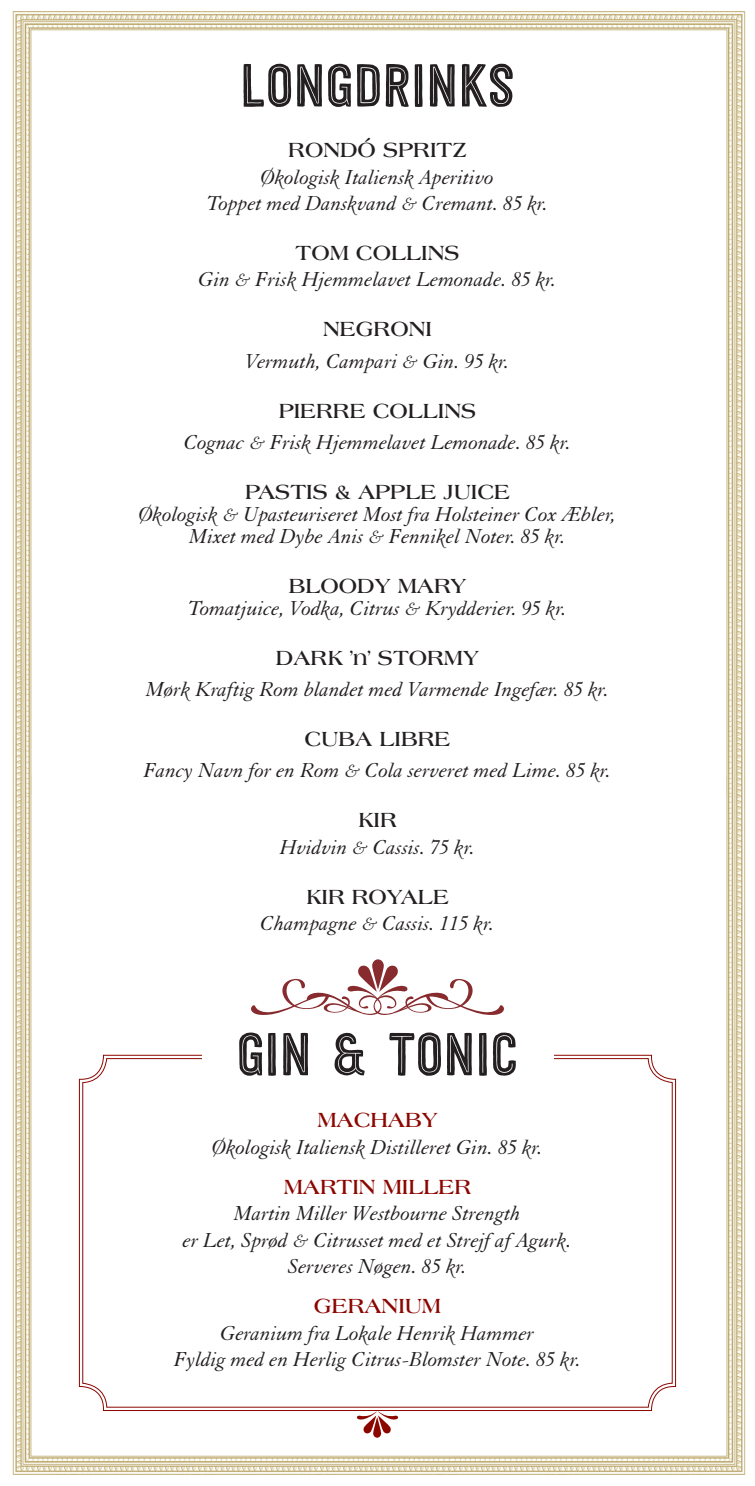
<style>
.page{position:relative;width:755px;height:1486px;background:#fff}
.page>*{position:absolute;margin:0;border:0;box-sizing:border-box;transform-origin:0 0}
.t1{font:60px "Festivo LC Inline";color:#231f20}
.t2{font:italic 22px "Granjon LT Std";color:#231f20}
.t3{font:700 22px "Americana";color:#231f20}
.t4{font:700 22px "Americana";color:#8c0600}
</style>
<div class="page">
<img style="left:12px;top:11px;width:734px;height:1464px">
<p class="t1" style="left:240px;top:49px;width:276px">LONGDRINKS</p>
<p class="t3" style="left:288px;top:137px;width:180px">RONDÓ SPRITZ</p>
<p class="t2" style="left:261px;top:165px;width:234px">Økologisk Italiensk Aperitivo</p>
<p class="t2" style="left:207px;top:191px;width:342px">Toppet med Danskvand &amp; Cremant. 85 kr.</p>
<p class="t3" style="left:295px;top:240px;width:165px">TOM COLLINS</p>
<p class="t2" style="left:198px;top:268px;width:359px">Gin &amp; Frisk Hjemmelavet Lemonade. 85 kr.</p>
<p class="t3" style="left:323px;top:317px;width:110px">NEGRONI</p>
<p class="t2" style="left:245px;top:349px;width:265px">Vermuth, Campari &amp; Gin. 95 kr.</p>
<p class="t3" style="left:278px;top:398px;width:199px">PIERRE COLLINS</p>
<p class="t2" style="left:184px;top:430px;width:388px">Cognac &amp; Frisk Hjemmelavet Lemonade. 85 kr.</p>
<p class="t3" style="left:245px;top:479px;width:266px">PASTIS &amp; APPLE JUICE</p>
<p class="t2" style="left:139px;top:502px;width:478px">Økologisk &amp; Upasteuriseret Most fra Holsteiner Cox Æbler,</p>
<p class="t2" style="left:189px;top:524px;width:377px">Mixet med Dybe Anis &amp; Fennikel Noter. 85 kr.</p>
<p class="t3" style="left:288px;top:573px;width:179px">BLOODY MARY</p>
<p class="t2" style="left:188px;top:596px;width:379px">Tomatjuice, Vodka, Citrus &amp; Krydderier. 95 kr.</p>
<p class="t3" style="left:276px;top:645px;width:204px">DARK ’n’ STORMY</p>
<p class="t2" style="left:146px;top:677px;width:464px">Mørk Kraftig Rom blandet med Varmende Ingefær. 85 kr.</p>
<p class="t3" style="left:304px;top:726px;width:147px">CUBA LIBRE</p>
<p class="t2" style="left:144px;top:759px;width:468px">Fancy Navn for en Rom &amp; Cola serveret med Lime. 85 kr.</p>
<p class="t3" style="left:358px;top:807px;width:40px">KIR</p>
<p class="t2" style="left:280px;top:835px;width:196px">Hvidvin &amp; Cassis. 75 kr.</p>
<p class="t3" style="left:306px;top:884px;width:144px">KIR ROYALE</p>
<p class="t2" style="left:260px;top:911px;width:235px">Champagne &amp; Cassis. 115 kr.</p>
<p class="t1" style="left:236px;top:1017px;width:283px">GIN &amp; TONIC</p>
<p class="t4" style="left:317px;top:1107px;width:122px">MACHABY</p>
<p class="t2" style="left:212px;top:1135px;width:332px">Økologisk Italiensk Distilleret Gin. 85 kr.</p>
<p class="t4" style="left:283px;top:1174px;width:189px">MARTIN MILLER</p>
<p class="t2" style="left:234px;top:1201px;width:288px">Martin Miller Westbourne Strength</p>
<p class="t2" style="left:183px;top:1228px;width:390px">er Let, Sprød &amp; Citrusset med et Strejf af Agurk.</p>
<p class="t2" style="left:288px;top:1254px;width:180px">Serveres Nøgen. 85 kr.</p>
<p class="t4" style="left:313px;top:1293px;width:129px">GERANIUM</p>
<p class="t2" style="left:220px;top:1320px;width:315px">Geranium fra Lokale Henrik Hammer</p>
<p class="t2" style="left:174px;top:1347px;width:408px">Fyldig med en Herlig Citrus-Blomster Note. 85 kr.</p>
</div>
